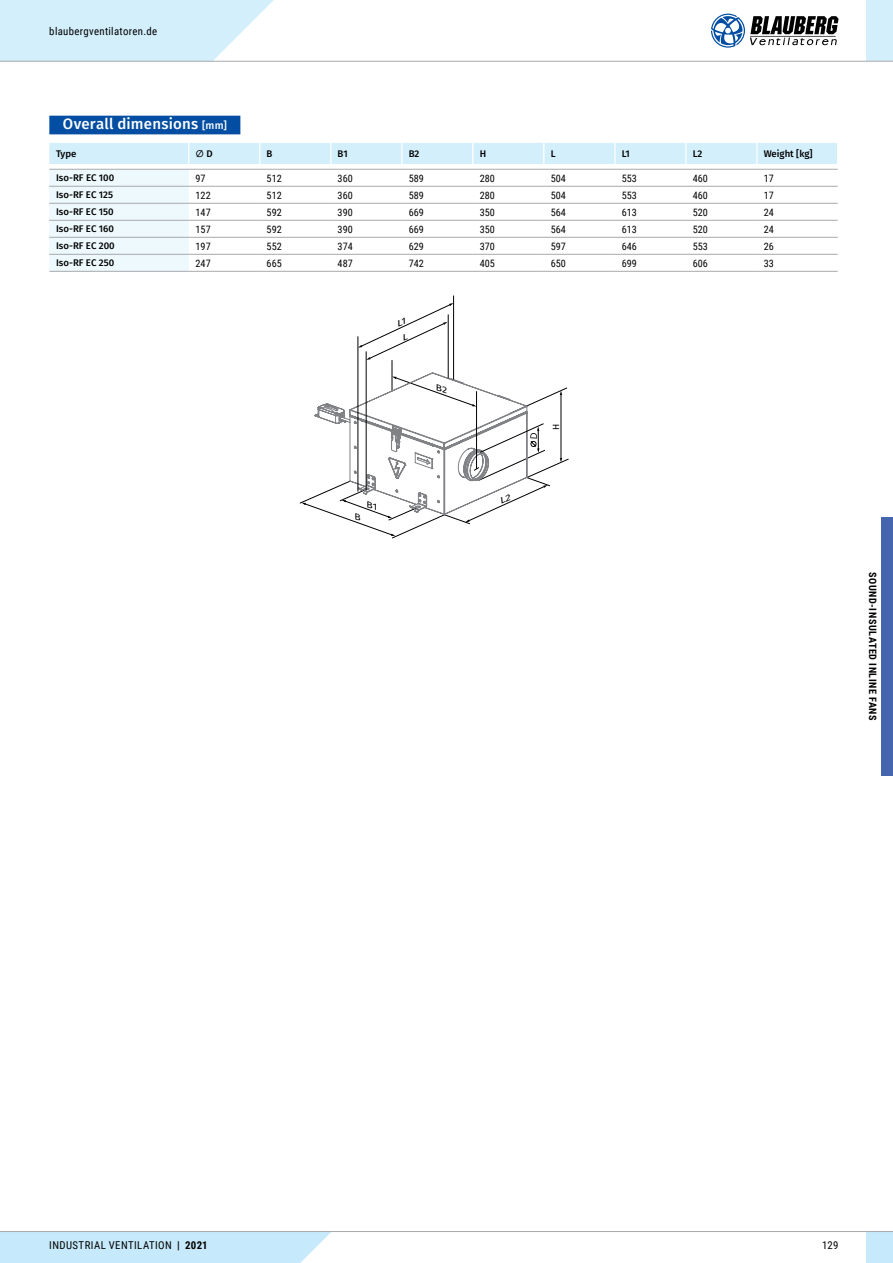
<style>
.page{position:relative;width:893px;height:1263px;background:#fff}
.page>*{position:absolute;margin:0;border:0;box-sizing:border-box;transform-origin:0 0}
.t1{font:500 15px "Fira Sans";letter-spacing:.01em;color:#fff}
.t2{font:10.8px "Roboto Condensed";letter-spacing:.035em;color:#000}
.t3{font:10.2px "Roboto Condensed";color:#000}
.t4{font:700 10.2px "Roboto Condensed";letter-spacing:.055em;color:#000}
.t5{font:500 9.6px "Fira Sans";color:#000}
.t6{font:9px "Fira Sans";color:#000}
.s1{font-size:10.5px}
.s2{font-weight:700}
</style>
<div class="page">
<div style="left:881px;top:517px;width:12px;height:259px;background:#4665af"></div>
<div style="left:49px;top:116px;width:191px;height:18px;background:#034ea2"></div>
<hr style="left:49px;top:271px;width:140px;height:1px;background:#a7a9ac">
<hr style="left:189px;top:271px;width:71px;height:1px;background:#a7a9ac">
<hr style="left:260px;top:271px;width:71px;height:1px;background:#a7a9ac">
<hr style="left:331px;top:271px;width:71px;height:1px;background:#a7a9ac">
<hr style="left:402px;top:271px;width:71px;height:1px;background:#a7a9ac">
<hr style="left:473px;top:271px;width:71px;height:1px;background:#a7a9ac">
<hr style="left:544px;top:271px;width:71px;height:1px;background:#a7a9ac">
<hr style="left:615px;top:271px;width:71px;height:1px;background:#a7a9ac">
<hr style="left:686px;top:271px;width:71px;height:1px;background:#a7a9ac">
<hr style="left:757px;top:271px;width:81px;height:1px;background:#a7a9ac">
<svg style="left:49px;top:143px;width:789px;height:128px"></svg>
<hr style="left:49px;top:169px;width:140px;height:1px;background:#a7a9ac">
<hr style="left:189px;top:169px;width:71px;height:1px;background:#a7a9ac">
<hr style="left:260px;top:169px;width:71px;height:1px;background:#a7a9ac">
<hr style="left:331px;top:169px;width:71px;height:1px;background:#a7a9ac">
<hr style="left:402px;top:169px;width:71px;height:1px;background:#a7a9ac">
<hr style="left:473px;top:169px;width:71px;height:1px;background:#a7a9ac">
<hr style="left:544px;top:169px;width:71px;height:1px;background:#a7a9ac">
<hr style="left:615px;top:169px;width:71px;height:1px;background:#a7a9ac">
<hr style="left:686px;top:169px;width:71px;height:1px;background:#a7a9ac">
<hr style="left:757px;top:169px;width:81px;height:1px;background:#a7a9ac">
<div style="left:866px;top:1231px;width:27px;height:32px;background:#c6eafb"></div>
<div style="left:0;top:1232px;width:331px;height:31px;background:#c6eafb"></div>
<hr style="left:0;top:1231px;width:893px;height:1px;background:#a7a9ac">
<div style="left:866px;top:0;width:27px;height:61px;background:#d3effc"></div>
<svg style="left:0;top:0;width:295px;height:61px"></svg>
<hr style="left:0;top:61px;width:893px;height:1px;background:#a7a9ac">
<svg style="left:711px;top:14px;width:127px;height:34px"></svg>
<svg style="left:300px;top:296px;width:269px;height:242px"></svg>
<p class="t2" style="left:49px;top:23px;width:109px">blaubergventilatoren.de</p>
<h1 class="t1" style="left:63px;top:114px;width:165px">Overall dimensions <span class="s1">[mm]</span></h1>
<p class="t5" style="left:56px;top:147px;width:22px">Type</p>
<p class="t5" style="left:196px;top:147px;width:19px">∅ D</p>
<p class="t5" style="left:267px;top:147px;width:7px">B</p>
<p class="t5" style="left:338px;top:147px;width:12px">B1</p>
<p class="t5" style="left:409px;top:147px;width:12px">B2</p>
<p class="t5" style="left:480px;top:147px;width:8px">H</p>
<p class="t5" style="left:551px;top:147px;width:6px">L</p>
<p class="t5" style="left:622px;top:147px;width:10px">L1</p>
<p class="t5" style="left:693px;top:147px;width:11px">L2</p>
<p class="t5" style="left:764px;top:147px;width:50px">Weight [kg]</p>
<p class="t5" style="left:56px;top:171px;width:60px">Iso-RF EC 100</p>
<p class="t3" style="left:196px;top:171px;width:12px">97</p>
<p class="t3" style="left:267px;top:171px;width:17px">512</p>
<p class="t3" style="left:338px;top:171px;width:17px">360</p>
<p class="t3" style="left:409px;top:171px;width:17px">589</p>
<p class="t3" style="left:480px;top:171px;width:17px">280</p>
<p class="t3" style="left:551px;top:171px;width:17px">504</p>
<p class="t3" style="left:622px;top:171px;width:17px">553</p>
<p class="t3" style="left:693px;top:171px;width:17px">460</p>
<p class="t3" style="left:764px;top:171px;width:12px">17</p>
<p class="t5" style="left:56px;top:188px;width:58px">Iso-RF EC 125</p>
<p class="t3" style="left:196px;top:188px;width:17px">122</p>
<p class="t3" style="left:267px;top:188px;width:17px">512</p>
<p class="t3" style="left:338px;top:188px;width:17px">360</p>
<p class="t3" style="left:409px;top:188px;width:17px">589</p>
<p class="t3" style="left:480px;top:188px;width:17px">280</p>
<p class="t3" style="left:551px;top:188px;width:17px">504</p>
<p class="t3" style="left:622px;top:188px;width:17px">553</p>
<p class="t3" style="left:693px;top:188px;width:17px">460</p>
<p class="t3" style="left:764px;top:188px;width:12px">17</p>
<p class="t5" style="left:56px;top:205px;width:59px">Iso-RF EC 150</p>
<p class="t3" style="left:196px;top:205px;width:17px">147</p>
<p class="t3" style="left:267px;top:205px;width:17px">592</p>
<p class="t3" style="left:338px;top:205px;width:17px">390</p>
<p class="t3" style="left:409px;top:205px;width:17px">669</p>
<p class="t3" style="left:480px;top:205px;width:17px">350</p>
<p class="t3" style="left:551px;top:205px;width:17px">564</p>
<p class="t3" style="left:622px;top:205px;width:17px">613</p>
<p class="t3" style="left:693px;top:205px;width:17px">520</p>
<p class="t3" style="left:764px;top:205px;width:12px">24</p>
<p class="t5" style="left:56px;top:222px;width:59px">Iso-RF EC 160</p>
<p class="t3" style="left:196px;top:222px;width:17px">157</p>
<p class="t3" style="left:267px;top:222px;width:17px">592</p>
<p class="t3" style="left:338px;top:222px;width:17px">390</p>
<p class="t3" style="left:409px;top:222px;width:17px">669</p>
<p class="t3" style="left:480px;top:222px;width:17px">350</p>
<p class="t3" style="left:551px;top:222px;width:17px">564</p>
<p class="t3" style="left:622px;top:222px;width:17px">613</p>
<p class="t3" style="left:693px;top:222px;width:17px">520</p>
<p class="t3" style="left:764px;top:222px;width:12px">24</p>
<p class="t5" style="left:56px;top:239px;width:60px">Iso-RF EC 200</p>
<p class="t3" style="left:196px;top:239px;width:17px">197</p>
<p class="t3" style="left:267px;top:239px;width:17px">552</p>
<p class="t3" style="left:338px;top:239px;width:17px">374</p>
<p class="t3" style="left:409px;top:239px;width:17px">629</p>
<p class="t3" style="left:480px;top:239px;width:17px">370</p>
<p class="t3" style="left:551px;top:239px;width:17px">597</p>
<p class="t3" style="left:622px;top:239px;width:17px">646</p>
<p class="t3" style="left:693px;top:239px;width:17px">553</p>
<p class="t3" style="left:764px;top:239px;width:12px">26</p>
<p class="t5" style="left:56px;top:256px;width:60px">Iso-RF EC 250</p>
<p class="t3" style="left:196px;top:256px;width:17px">247</p>
<p class="t3" style="left:267px;top:256px;width:17px">665</p>
<p class="t3" style="left:338px;top:256px;width:17px">487</p>
<p class="t3" style="left:409px;top:256px;width:17px">742</p>
<p class="t3" style="left:480px;top:256px;width:17px">405</p>
<p class="t3" style="left:551px;top:256px;width:17px">650</p>
<p class="t3" style="left:622px;top:256px;width:17px">699</p>
<p class="t3" style="left:693px;top:256px;width:17px">606</p>
<p class="t3" style="left:764px;top:256px;width:12px">33</p>
<p class="t6" style="left:550px;top:430px;width:8px;rotate:-90deg">H</p>
<p class="t4" style="left:880px;top:572px;width:150px;rotate:90deg">SOUND-INSULATED INLINE FANS</p>
<p class="t2" style="left:49px;top:1238px;width:160px">INDUSTRIAL VENTILATION <span class="s2">| 2021</span></p>
<p class="t2" style="left:822px;top:1238px;width:18px">129</p>
</div>
